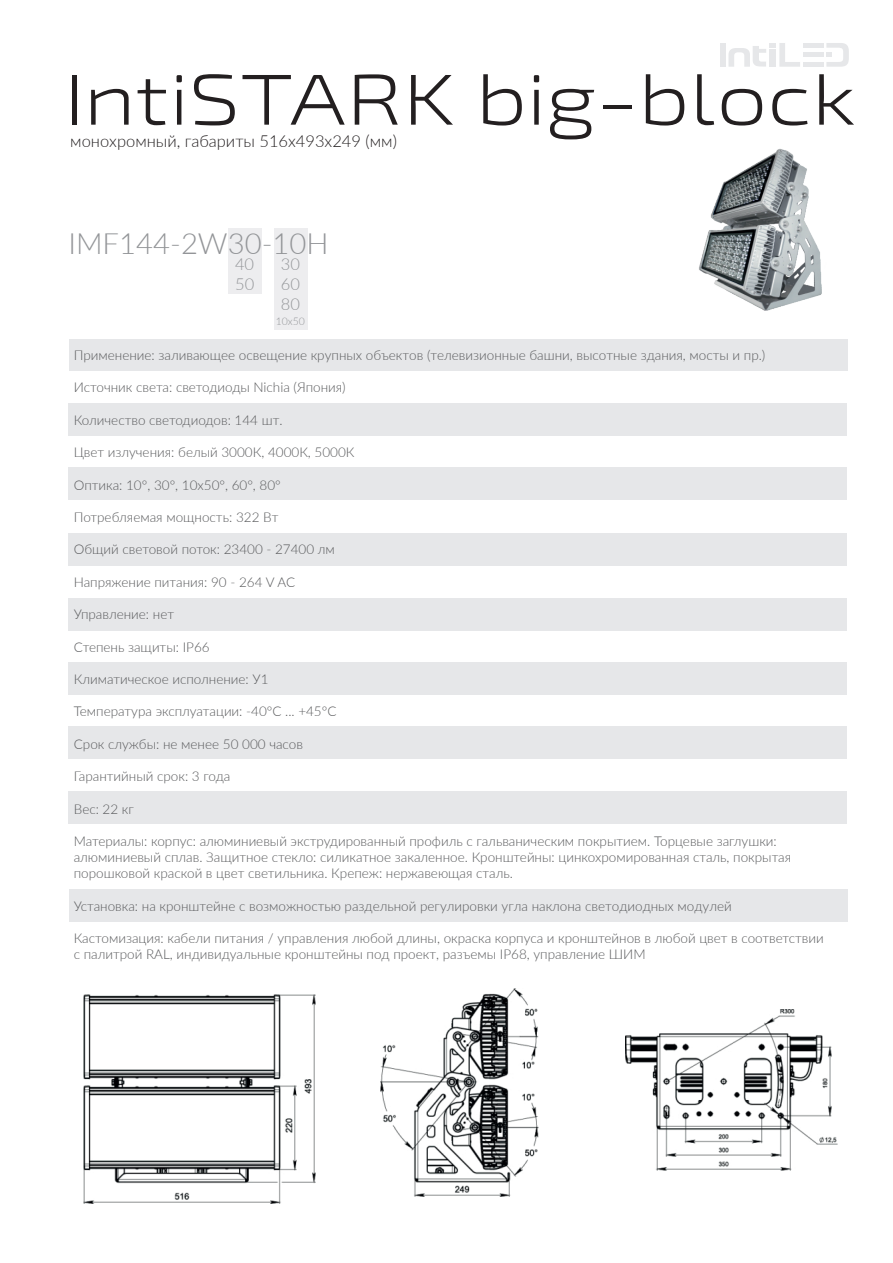
<style>
.page{position:relative;width:893px;height:1263px;background:#fff}
.page>*{position:absolute;margin:0;border:0;box-sizing:border-box;transform-origin:0 0}
.t1{font:300 expanded 72px "Exo 2";color:#231f20}
.t2{font:300 29.25px "Lato";color:#939598}
.t3{font:300 16.5px "Lato";color:#231f20}
.t4{font:300 16.5px/19.8px "Lato";color:#939598}
.t5{font:300 13.5px/16.2px "Lato";color:#58595b}
.t6{font:300 10.5px "Lato";color:#939598}
</style>
<div class="page">
<div style="left:70px;top:339px;width:778px;height:31px;background:#e6e7e9"></div>
<div style="left:228px;top:228px;width:34px;height:66px;background:#ededef"></div>
<div style="left:274px;top:228px;width:34px;height:101px;background:#ededef"></div>
<div style="left:70px;top:889px;width:778px;height:32px;background:#e6e7e9"></div>
<div style="left:68px;top:791px;width:778px;height:32px;background:#e6e7e9"></div>
<div style="left:68px;top:726px;width:778px;height:32px;background:#e6e7e9"></div>
<div style="left:69px;top:662px;width:778px;height:33px;background:#e6e7e9"></div>
<div style="left:69px;top:599px;width:778px;height:32px;background:#e6e7e9"></div>
<div style="left:69px;top:533px;width:778px;height:32px;background:#e6e7e9"></div>
<div style="left:69px;top:468px;width:778px;height:32px;background:#e6e7e9"></div>
<div style="left:69px;top:404px;width:778px;height:32px;background:#e6e7e9"></div>
<div style="left:803px;top:52px;width:20px;height:5px;background:#e6e7e9"></div>
<div style="left:803px;top:62px;width:20px;height:5px;background:#e6e7e9"></div>
<div style="left:803px;top:43px;width:20px;height:5px;background:#e6e7e9"></div>
<div style="left:720px;top:43px;width:6px;height:24px;background:#e6e7e9"></div>
<svg style="left:826px;top:43px;width:23px;height:24px"></svg>
<svg style="left:728px;top:43px;width:72px;height:24px"></svg>
<img style="left:83px;top:994px;width:233px;height:210px">
<img style="left:380px;top:988px;width:159px;height:208px">
<img style="left:626px;top:1010px;width:212px;height:161px">
<img style="left:699px;top:149px;width:123px;height:162px">
<h1 class="t1" style="left:64px;top:58px;width:794px">IntiSTARK big-block</h1>
<p class="t3" style="left:70px;top:129px;width:328px">монохромный, габариты 516x493x249 (мм)</p>
<h2 class="t2" style="left:68px;top:223px;width:262px">IMF144-2W30-10H</h2>
<p class="t4" style="left:235px;top:253px;width:21px">40</p>
<p class="t4" style="left:281px;top:254px;width:21px">30</p>
<p class="t4" style="left:235px;top:274px;width:21px">50</p>
<p class="t4" style="left:281px;top:274px;width:21px">60<br>80</p>
<p class="t6" style="left:276px;top:314px;width:31px">10х50</p>
<p class="t5" style="left:74px;top:346px;width:693px">Применение: заливающее освещение крупных объектов (телевизионные башни, высотные здания, мосты и пр.)</p>
<p class="t5" style="left:74px;top:379px;width:273px">Источник света: светодиоды Nichia (Япония)</p>
<p class="t5" style="left:74px;top:411px;width:210px">Количество светодиодов: 144 шт.</p>
<p class="t5" style="left:74px;top:444px;width:282px">Цвет излучения: белый 3000К, 4000К, 5000К</p>
<p class="t5" style="left:74px;top:476px;width:208px">Оптика: 10°, 30°, 10х50°, 60°, 80°</p>
<p class="t5" style="left:74px;top:508px;width:206px">Потребляемая мощность: 322 Вт</p>
<p class="t5" style="left:74px;top:541px;width:263px">Общий световой поток: 23400 - 27400 лм</p>
<p class="t5" style="left:74px;top:573px;width:223px">Напряжение питания: 90 - 264 V AC</p>
<p class="t5" style="left:74px;top:606px;width:102px">Управление: нет</p>
<p class="t5" style="left:74px;top:638px;width:137px">Степень защиты: IP66</p>
<p class="t5" style="left:74px;top:670px;width:196px">Климатическое исполнение: У1</p>
<p class="t5" style="left:74px;top:703px;width:264px">Температура эксплуатации: -40°С ... +45°С</p>
<p class="t5" style="left:74px;top:735px;width:231px">Срок службы: не менее 50 000 часов</p>
<p class="t5" style="left:74px;top:768px;width:158px">Гарантийный срок: 3 года</p>
<p class="t5" style="left:74px;top:800px;width:62px">Вес: 22 кг</p>
<p class="t5" style="left:74px;top:832px;width:719px">Материалы: корпус: алюминиевый экструдированный профиль с гальваническим покрытием. Торцевые заглушки: алюминиевый сплав. Защитное стекло: силикатное закаленное. Кронштейны: цинкохромированная сталь, покрытая порошковой краской в цвет светильника. Крепеж: нержавеющая сталь.</p>
<p class="t5" style="left:74px;top:897px;width:659px">Установка: на кронштейне с возможностью раздельной регулировки угла наклона светодиодных модулей</p>
<p class="t5" style="left:74px;top:930px;width:752px">Кастомизация: кабели питания / управления любой длины, окраска корпуса и кронштейнов в любой цвет в соответствии с палитрой RAL, индивидуальные кронштейны под проект, разъемы IP68, управление ШИМ</p>
</div>
